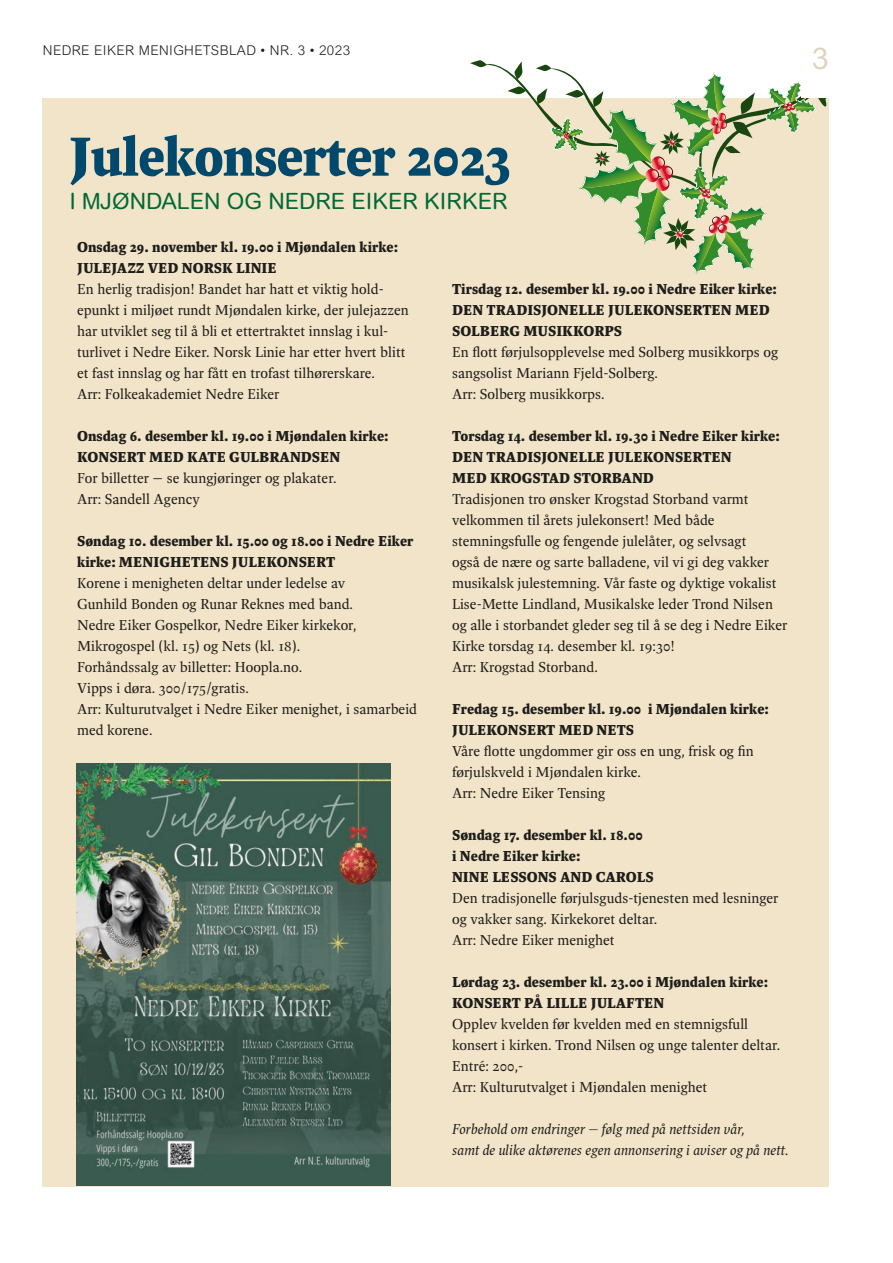
<style>
.page{position:relative;width:893px;height:1263px;background:#fff}
.page>*{position:absolute;margin:0;border:0;box-sizing:border-box;transform-origin:0 0}
.Brødtekst{font:700 60px "Spinoza Pro";letter-spacing:-.02em;color:#00496d}
.t1{font:30px "Arial Rounded MT Std";color:#ded4bd}
.Brødtekst-2{font:22.5px "Arial Rounded MT Std";color:#006935}
.Spinoza_brødtekst{font:15.75px/21px "Spinoza Pro";color:#1d1d1b}
.Spinoza_brødtekst-2{font:700 15.75px/21px "Spinoza Pro";color:#1d1d1b}
.Spinoza_brødtekst-3{font:italic 15.75px "Spinoza Pro";color:#1d1d1b}
.t2{font:300 13.5px "Arial Rounded MT Std";letter-spacing:.03em;color:#1d1d1b}
</style>
<div class="page">
<div style="left:43px;top:98px;width:786px;height:1088px;background:#f2e4c8"></div>
<svg style="left:513px;top:61px;width:10px;height:18px"></svg>
<svg style="left:470px;top:60px;width:17px;height:8px"></svg>
<svg style="left:507px;top:86px;width:19px;height:9px"></svg>
<svg style="left:536px;top:64px;width:291px;height:210px"></svg>
<img style="left:77px;top:763px;width:314px;height:422px">
<div style="left:801px;top:81px;width:54px;height:17px;background:#fff"></div>
<p class="t2" style="left:43px;top:43px;width:309px">NEDRE EIKER MENIGHETSBLAD • NR. 3 • 2023</p>
<h2 class="t1" style="left:812px;top:41px;width:18px">3</h2>
<p class="Brødtekst" style="left:69px;top:123px;width:443px">Julekonserter 2023</p>
<p class="Brødtekst-2" style="left:69px;top:188px;width:440px">I MJØNDALEN OG NEDRE EIKER KIRKER</p>
<p class="Spinoza_brødtekst-2" style="left:77px;top:237px;width:323px">Onsdag 29. november kl. 19.00 i Mjøndalen kirke:</p>
<p class="Spinoza_brødtekst-2" style="left:77px;top:258px;width:201px">JULEJAZZ VED NORSK LINIE</p>
<p class="Spinoza_brødtekst" style="left:77px;top:279px;width:333px">En herlig tradisjon! Bandet har hatt et viktig hold&shy;epunkt i miljøet rundt Mjøndalen kirke, der julejazzen har utviklet seg til å bli et ettertraktet innslag i kul&shy;turlivet i Nedre Eiker. Norsk Linie har etter hvert blitt et fast innslag og har fått en trofast tilhørerskare.</p>
<p class="Spinoza_brødtekst" style="left:77px;top:384px;width:204px">Arr: Folkeakademiet Nedre Eiker</p>
<p class="Spinoza_brødtekst-2" style="left:77px;top:425px;width:313px">Onsdag 6. desember kl. 19.00 i Mjøndalen kirke:</p>
<p class="Spinoza_brødtekst-2" style="left:77px;top:446px;width:265px">KONSERT MED KATE GULBRANDSEN</p>
<p class="Spinoza_brødtekst" style="left:77px;top:468px;width:261px">For billetter – se kungjøringer og plakater.</p>
<p class="Spinoza_brødtekst" style="left:77px;top:489px;width:124px">Arr: Sandell Agency</p>
<p class="Spinoza_brødtekst-2" style="left:77px;top:530px;width:338px">Søndag 10. desember kl. 15.00 og 18.00 i Nedre Eiker kirke: MENIGHETENS JULEKONSERT</p>
<p class="Spinoza_brødtekst" style="left:77px;top:573px;width:270px">Korene i menigheten deltar under ledelse av</p>
<p class="Spinoza_brødtekst" style="left:77px;top:594px;width:277px">Gunhild Bonden og Runar Reknes med band.</p>
<p class="Spinoza_brødtekst" style="left:77px;top:615px;width:281px">Nedre Eiker Gospelkor, Nedre Eiker kirkekor,</p>
<p class="Spinoza_brødtekst" style="left:77px;top:636px;width:225px">Mikrogospel (kl. 15) og Nets (kl. 18).</p>
<p class="Spinoza_brødtekst" style="left:77px;top:657px;width:227px">Forhåndssalg av billetter: Hoopla.no.</p>
<p class="Spinoza_brødtekst" style="left:77px;top:678px;width:173px">Vipps i døra. 300/175/gratis.</p>
<p class="Spinoza_brødtekst" style="left:77px;top:699px;width:342px">Arr: Kulturutvalget i Nedre Eiker menighet, i samarbeid med korene.</p>
<p class="Spinoza_brødtekst-2" style="left:452px;top:278px;width:326px">Tirsdag 12. desember kl. 19.00 i Nedre Eiker kirke:</p>
<p class="Spinoza_brødtekst-2" style="left:452px;top:299px;width:319px">DEN TRADISJONELLE JULEKONSERTEN MED</p>
<p class="Spinoza_brødtekst-2" style="left:452px;top:320px;width:172px">SOLBERG MUSIKKORPS</p>
<p class="Spinoza_brødtekst" style="left:452px;top:342px;width:328px">En flott førjulsopplevelse med Solberg musikkorps og sangsolist Mariann Fjeld-Solberg.</p>
<p class="Spinoza_brødtekst" style="left:452px;top:384px;width:154px">Arr: Solberg musikkorps.</p>
<p class="Spinoza_brødtekst-2" style="left:452px;top:425px;width:329px">Torsdag 14. desember kl. 19.30 i Nedre Eiker kirke:</p>
<p class="Spinoza_brødtekst-2" style="left:452px;top:446px;width:281px">DEN TRADISJONELLE JULEKONSERTEN</p>
<p class="Spinoza_brødtekst-2" style="left:452px;top:467px;width:203px">MED KROGSTAD STORBAND</p>
<p class="Spinoza_brødtekst" style="left:452px;top:489px;width:298px">Tradisjonen tro ønsker Krogstad Storband varmt velkommen til årets julekonsert! Med både</p>
<p class="Spinoza_brødtekst" style="left:452px;top:531px;width:337px">stemningsfulle og fengende julelåter, og selvsagt<br>også de nære og sarte balladene, vil vi gi deg vakker musikalsk julestemning. Vår faste og dyktige vokalist Lise-Mette Lindland, Musikalske leder Trond Nilsen og alle i storbandet gleder seg til å se deg i Nedre Eiker Kirke torsdag 14. desember kl. 19:30!</p>
<p class="Spinoza_brødtekst" style="left:452px;top:656px;width:147px">Arr: Krogstad Storband.</p>
<p class="Spinoza_brødtekst-2" style="left:452px;top:698px;width:318px">Fredag 15. desember kl. 19.00 i Mjøndalen kirke:</p>
<p class="Spinoza_brødtekst-2" style="left:452px;top:719px;width:183px">JULEKONSERT MED NETS</p>
<p class="Spinoza_brødtekst" style="left:452px;top:740px;width:303px">Våre flotte ungdommer gir oss en ung, frisk og fin</p>
<p class="Spinoza_brødtekst" style="left:452px;top:761px;width:190px">førjulskveld i Mjøndalen kirke.</p>
<p class="Spinoza_brødtekst" style="left:452px;top:782px;width:155px">Arr: Nedre Eiker Tensing</p>
<p class="Spinoza_brødtekst-2" style="left:452px;top:824px;width:192px">Søndag 17. desember kl. 18.00</p>
<p class="Spinoza_brødtekst-2" style="left:452px;top:845px;width:130px">i Nedre Eiker kirke:</p>
<p class="Spinoza_brødtekst-2" style="left:452px;top:866px;width:203px">NINE LESSONS AND CAROLS</p>
<p class="Spinoza_brødtekst" style="left:452px;top:887px;width:328px">Den tradisjonelle førjulsguds-tjenesten med lesninger og vakker sang. Kirkekoret deltar.</p>
<p class="Spinoza_brødtekst" style="left:452px;top:929px;width:164px">Arr: Nedre Eiker menighet</p>
<p class="Spinoza_brødtekst-2" style="left:452px;top:971px;width:318px">Lørdag 23. desember kl. 23.00 i Mjøndalen kirke:</p>
<p class="Spinoza_brødtekst-2" style="left:452px;top:992px;width:214px">KONSERT PÅ LILLE JULAFTEN</p>
<p class="Spinoza_brødtekst" style="left:452px;top:1013px;width:330px">Opplev kvelden før kvelden med en stemnigsfull konsert i kirken. Trond Nilsen og unge talenter deltar.<br>Entré: 200,-</p>
<p class="Spinoza_brødtekst" style="left:452px;top:1076px;width:257px">Arr: Kulturutvalget i Mjøndalen menighet</p>
<p class="Spinoza_brødtekst-3" style="left:452px;top:1120px;width:294px">Forbehold om endringer – følg med på nettsiden vår,</p>
<p class="Spinoza_brødtekst-3" style="left:452px;top:1141px;width:338px">samt de ulike aktørenes egen annonsering i aviser og på nett.</p>
</div>
